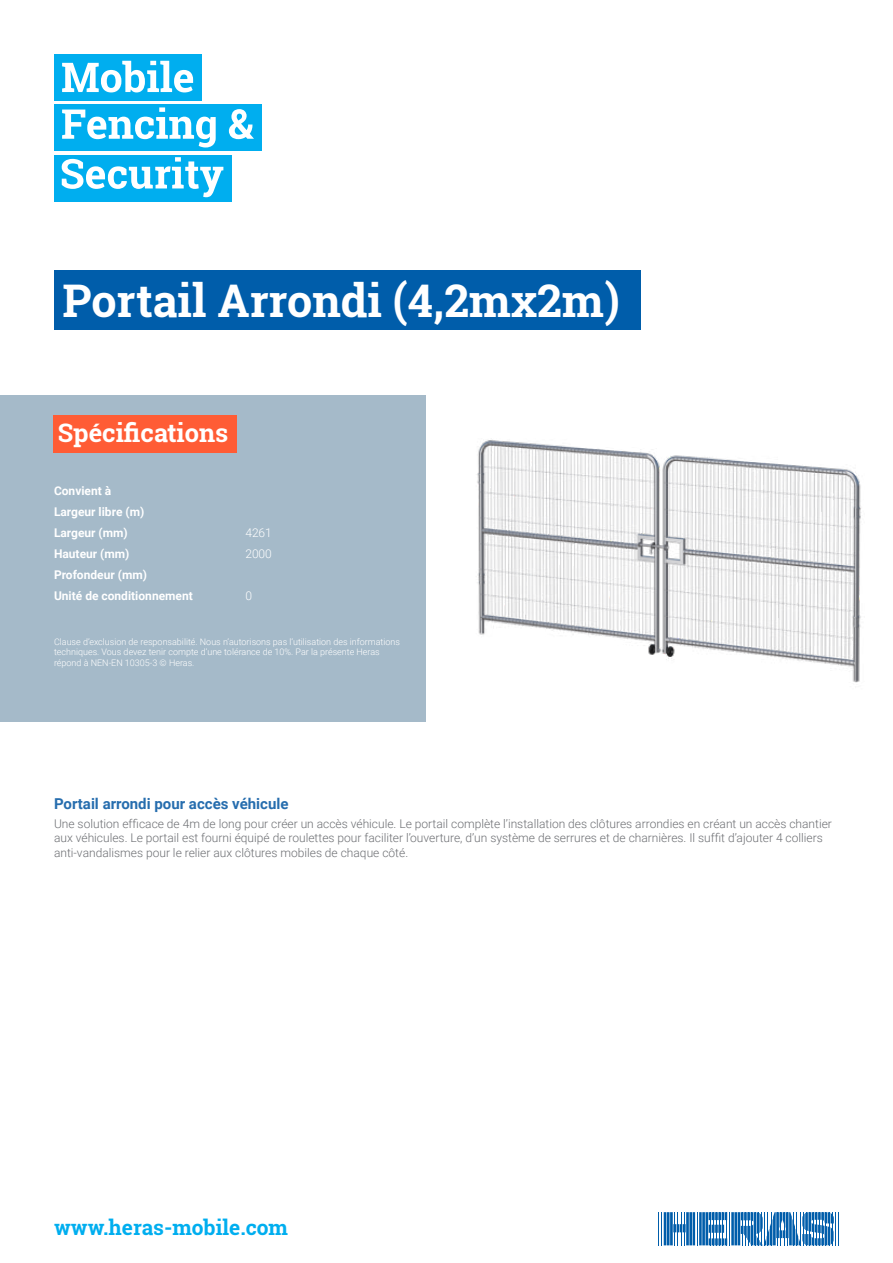
<style>
.page{position:relative;width:893px;height:1263px;background:#fff}
.page>*{position:absolute;margin:0;border:0;box-sizing:border-box;transform-origin:0 0}
.t1{font:700 45px "Roboto Slab";color:#fff}
.t2{font:700 25.5px "Roboto Slab";color:#fff}
.t3{font:700 21px "Roboto Slab";color:#00aeef}
.t4{font:700 15px "Roboto";color:#266dae}
.t5{font:300 12px/14.4px "Roboto";color:#6d6f73}
.t6{font:700 12px/21px "Roboto";color:#fff}
.t7{font:300 12px "Roboto";color:#fff}
.t8{font:300 9px/10.8px "Roboto";color:#fff}
</style>
<div class="page">
<hr style="left:658px;top:1212px;width:1px;height:33px;background:#005daa">
<hr style="left:661px;top:1212px;width:1px;height:33px;background:#005daa">
<hr style="left:697px;top:1212px;width:1px;height:33px;background:#005daa">
<hr style="left:835px;top:1212px;width:1px;height:33px;background:#005daa">
<hr style="left:838px;top:1212px;width:1px;height:33px;background:#005daa">
<svg style="left:664px;top:1212px;width:31px;height:33px"></svg>
<hr style="left:705px;top:1212px;width:3px;height:33px;background:#005daa">
<hr style="left:702px;top:1212px;width:3px;height:33px;background:#005daa">
<hr style="left:699px;top:1212px;width:3px;height:33px;background:#005daa">
<svg style="left:709px;top:1212px;width:125px;height:33px"></svg>
<div style="left:54px;top:54px;width:147px;height:47px;background:#00aeef"></div>
<div style="left:54px;top:104px;width:207px;height:47px;background:#00aeef"></div>
<div style="left:54px;top:155px;width:177px;height:46px;background:#00aeef"></div>
<svg style="left:62px;top:61px;width:131px;height:31px"></svg>
<svg style="left:62px;top:107px;width:154px;height:40px"></svg>
<svg style="left:229px;top:109px;width:25px;height:30px"></svg>
<svg style="left:62px;top:157px;width:161px;height:40px"></svg>
<img style="left:477px;top:440px;width:384px;height:243px">
<div style="left:54px;top:270px;width:587px;height:59px;background:#005daa"></div>
<div style="left:0;top:396px;width:426px;height:326px;background:#a5bac9"></div>
<div style="left:54px;top:415px;width:183px;height:38px;background:#ff5c35"></div>
<h1 class="t1" style="left:63px;top:270px;width:559px">Portail Arrondi (4,2mx2m)</h1>
<h2 class="t2" style="left:58px;top:415px;width:172px">Spécifications</h2>
<p class="t6" style="left:54px;top:480px;width:92px">Convient à<br>Largeur libre (m)<br>Largeur (mm)</p>
<p class="t7" style="left:245px;top:524px;width:28px">4261</p>
<p class="t6" style="left:54px;top:543px;width:77px">Hauteur (mm)</p>
<p class="t7" style="left:245px;top:545px;width:28px">2000</p>
<p class="t6" style="left:54px;top:564px;width:140px">Profondeur (mm)<br>Unité de conditionnement</p>
<p class="t7" style="left:245px;top:587px;width:8px">0</p>
<p class="t8" style="left:54px;top:636px;width:348px">Clause d’exclusion de responsabilité. Nous n’autorisons pas l’utilisation des informations techniques. Vous devez tenir compte d’une tolérance de 10%. Par la présente Heras répond à NEN-EN 10305-3 © Heras.</p>
<p class="t4" style="left:54px;top:793px;width:236px">Portail arrondi pour accès véhicule</p>
<p class="t5" style="left:54px;top:816px;width:779px">Une solution efficace de 4m de long pour créer un accès véhicule. Le portail complète l’installation des clôtures arrondies en créant un accès chantier aux véhicules. Le portail est fourni équipé de roulettes pour faciliter l’ouverture, d’un système de serrures et de charnières. Il suffit d’ajouter 4 colliers anti-vandalismes pour le relier aux clôtures mobiles de chaque côté.</p>
<h3 class="t3" style="left:54px;top:1213px;width:236px">www.heras-mobile.com</h3>
</div>
